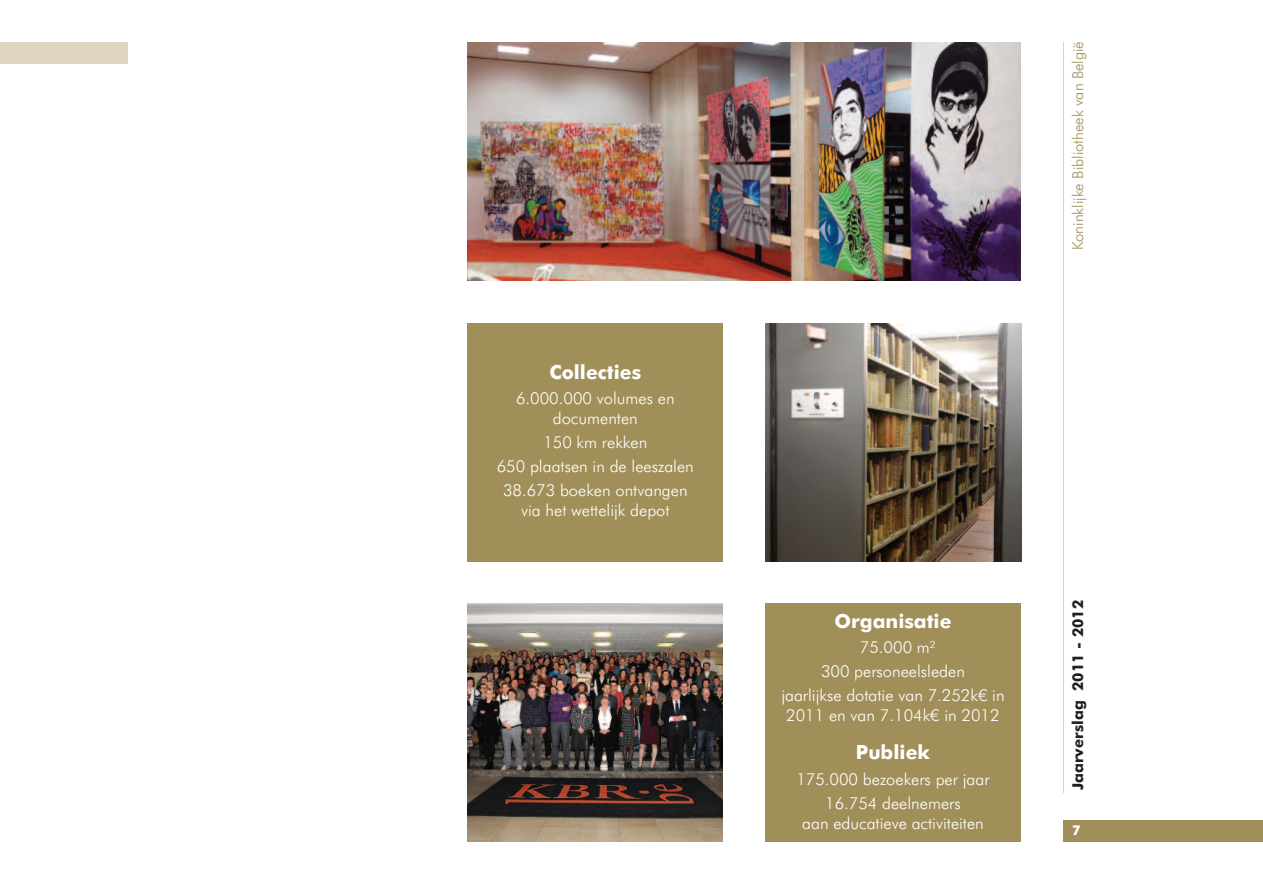
<style>
.page{position:relative;width:1263px;height:893px;background:#fff}
.page>*{position:absolute;margin:0;border:0;box-sizing:border-box;transform-origin:0 0}
.t1{font:700 19.5px "Futura BT";color:#fff}
.t2{font:300 16.5px/24px "Futura BT";color:#fff;text-align:center}
.t3{font:300 15px "Futura BT";color:#a08f59}
.t4{font:700 15px "Futura BT";color:#231f20}
.t5{font:700 13.5px "Futura BT";color:#fff}
</style>
<div class="page">
<div style="left:1064px;top:821px;width:199px;height:21px;background:#a08f59"></div>
<div style="left:0;top:43px;width:128px;height:21px;background:#ded5c1"></div>
<hr style="left:1063px;top:43px;width:1px;height:749px;background:#ded5c1">
<img style="left:468px;top:604px;width:255px;height:238px">
<img style="left:765px;top:323px;width:256px;height:238px">
<img style="left:468px;top:43px;width:552px;height:238px">
<div style="left:765px;top:604px;width:255px;height:238px;background:#a08f59"></div>
<div style="left:468px;top:323px;width:255px;height:238px;background:#a08f59"></div>
<p class="t1" style="left:549px;top:364px;width:93px">Collecties</p>
<p class="t2" style="left:516px;top:390px;width:160px;line-height:19.8px">6.000.000 volumes en documenten</p>
<p class="t2" style="left:497px;top:432px;width:199px">150 km rekken<br>650 plaatsen in de leeszalen<br>38.673 boeken ontvangen</p>
<p class="t2" style="left:521px;top:500px;width:150px">via het wettelijk depot</p>
<p class="t3" style="left:1071px;top:250px;width:211px;rotate:-90deg">Koninklijke Bibliotheek van België</p>
<p class="t1" style="left:834px;top:613px;width:119px">Organisatie</p>
<p class="t2" style="left:781px;top:637px;width:225px">75.000 m<sup>2<br></sup>300 personeelsleden<br>jaarlijkse dotatie van 7.252k€ in</p>
<p class="t2" style="left:786px;top:705px;width:215px">2011 en van 7.104k€ in 2012</p>
<p class="t1" style="left:856px;top:744px;width:76px">Publiek</p>
<p class="t2" style="left:796px;top:768px;width:195px">175.000 bezoekers per jaar<br>16.754 deelnemers</p>
<p class="t2" style="left:802px;top:812px;width:183px">aan educatieve activiteiten</p>
<p class="t4" style="left:1071px;top:790px;width:192px;rotate:-90deg">Jaarverslag 2011 - 2012</p>
<p class="t5" style="left:1072px;top:824px;width:10px">7</p>
</div>
